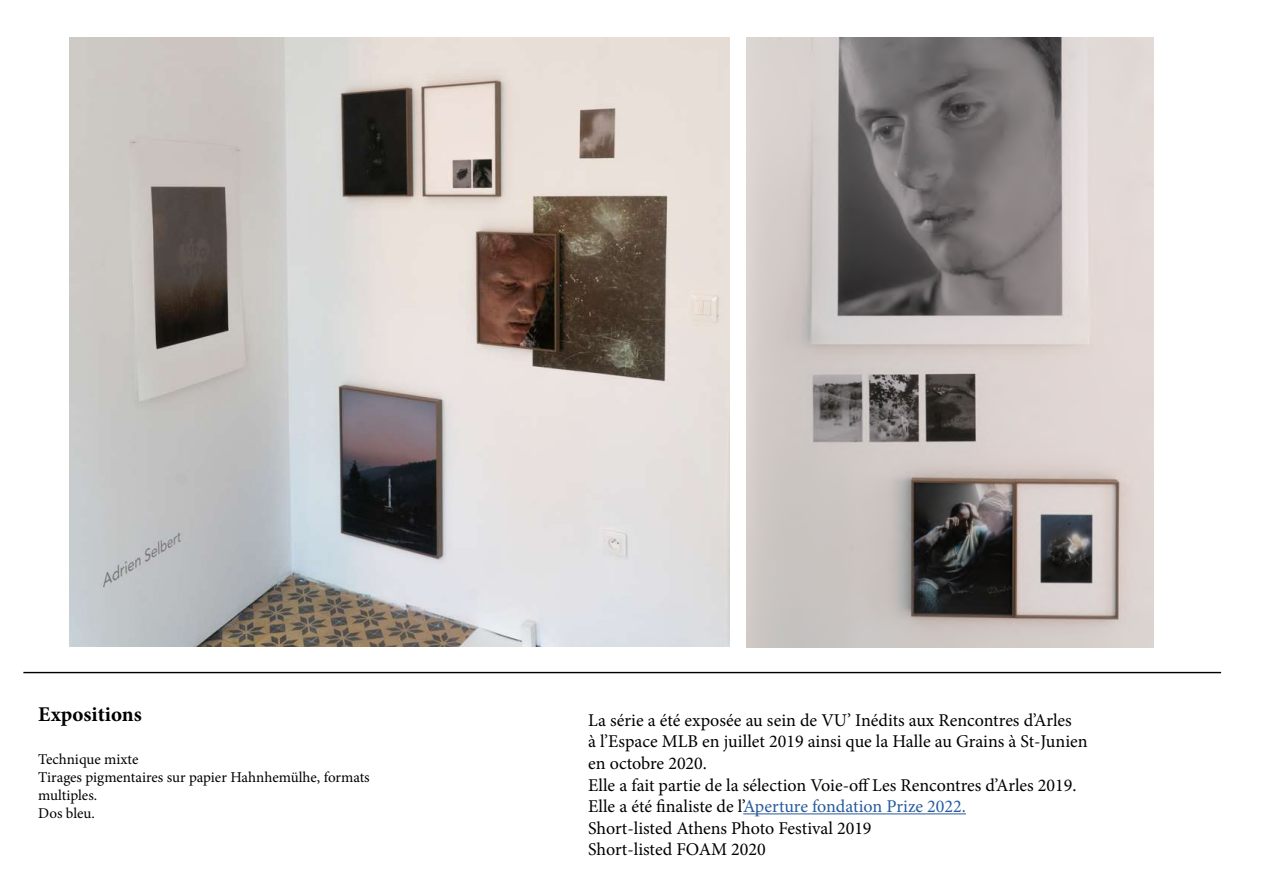
<style>
.page{position:relative;width:1263px;height:893px;background:#fff}
.page>*{position:absolute;margin:0;border:0;box-sizing:border-box;transform-origin:0 0}
.t1{font:700 21px "Minion Pro";color:#000}
.t2{font:18px/21.6px "Minion Pro";color:#000}
.t3{font:15px/18px "Minion Pro";color:#000}
.s1{color:#275b9b}
</style>
<div class="page">
<hr style="left:23px;top:672px;width:1198px;height:1px;background:#000">
<hr style="left:743px;top:813px;width:223px;height:1px;background:#275b9b">
<img style="left:746px;top:37px;width:407px;height:611px">
<img style="left:69px;top:37px;width:660px;height:609px">
<p class="t1" style="left:38px;top:700px;width:105px">Expositions</p>
<p class="t3" style="left:38px;top:751px;width:333px">Technique mixte<br>Tirages pigmentaires sur papier Hahnhemülhe, formats multiples.<br>Dos bleu.</p>
<p class="t2" style="left:588px;top:709px;width:501px">La série a été exposée au sein de VU’ Inédits aux Rencontres d’Arles<br>à l’Espace MLB en juillet 2019 ainsi que la Halle au Grains à St-Junien en octobre 2020.<br>Elle a fait partie de la sélection Voie-off Les Rencontres d’Arles 2019.<br>Elle a été finaliste de l’<span class="s1">Aperture fondation Prize 2022.<br></span>Short-listed Athens Photo Festival 2019<br>Short-listed FOAM 2020</p>
</div>
